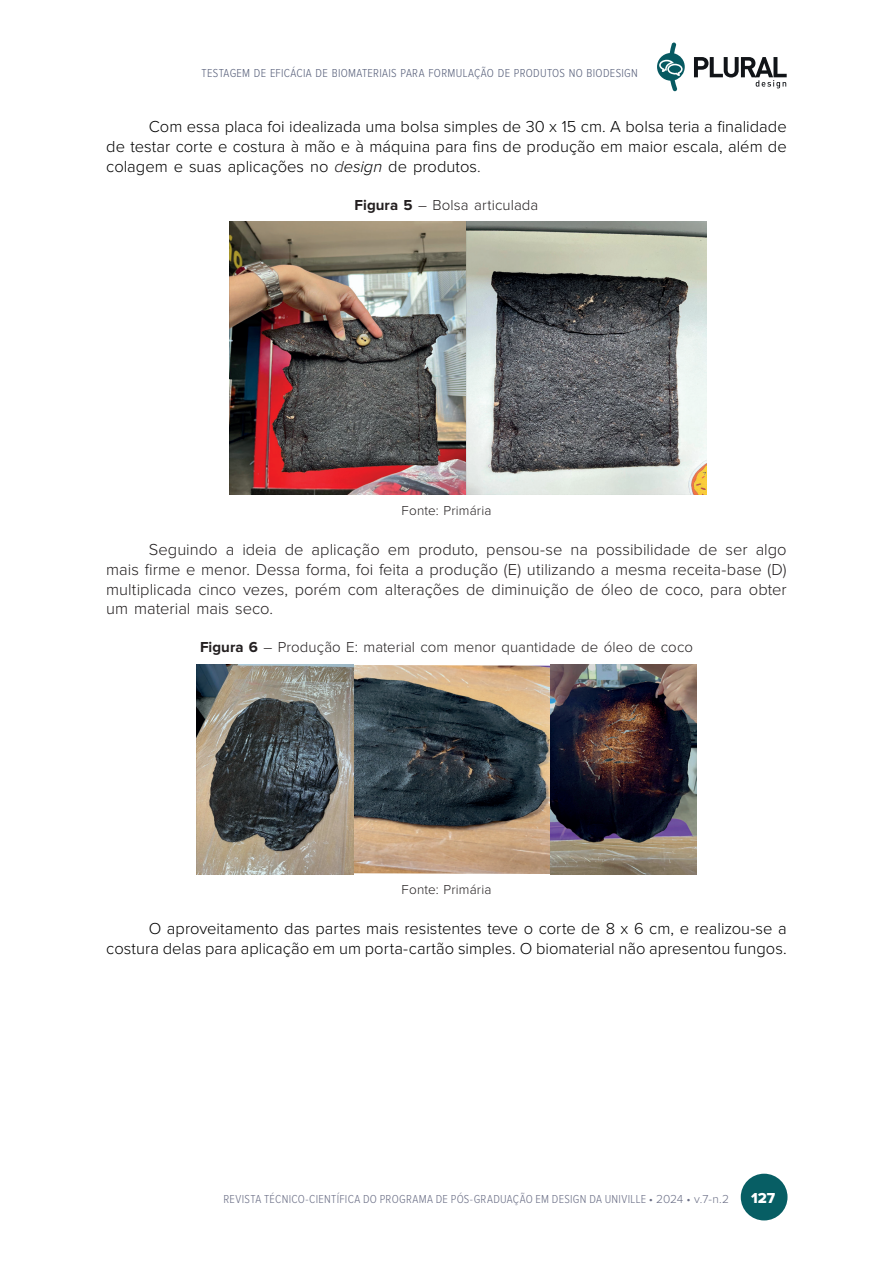
<style>
.page{position:relative;width:893px;height:1263px;background:#fff}
.page>*{position:absolute;margin:0;border:0;box-sizing:border-box;transform-origin:0 0}
.t1{font:300 16.5px/19.8px "Proxima Nova";color:#000001;text-align:justify}
.t2{font:300 16.5px/19.8px "Proxima Nova";color:#231f20;text-align:justify}
.t3{font:300 15px "Proxima Nova";letter-spacing:.005em;color:#231f20}
.t4{font:15px "Proxima Nova Extrabld";color:#fff}
.t5{font:300 13.5px "Proxima Nova";letter-spacing:.01em;color:#231f20}
.t6{font:300 12px "Proxima Nova Cond";letter-spacing:.025em;color:#6c7087}
.t7{font:300 12px "Proxima Nova Cond";letter-spacing:.025em;color:#5a627c}
.s1{font-style:italic;color:#231f20}
.s2{font-style:italic}
.s3{color:#231f20}
.s4{font-weight:700}
.s5{font-family:"Proxima Nova"}
</style>
<div class="page">
<svg style="left:694px;top:57px;width:93px;height:31px"></svg>
<svg style="left:657px;top:42px;width:28px;height:49px"></svg>
<div style="left:741px;top:1174px;width:46px;height:46px;background:#075e64;border-radius:50%"></div>
<img style="left:229px;top:221px;width:477px;height:274px">
<img style="left:197px;top:664px;width:499px;height:210px">
<p class="t7" style="left:201px;top:67px;width:438px">TESTAGEM DE EFICÁCIA DE BIOMATERIAIS PARA FORMULAÇÃO DE PRODUTOS NO BIODESIGN</p>
<p class="t1" style="left:106px;top:117px;width:682px;text-indent:43px">Com essa placa foi idealizada uma bolsa simples de 30 x 15 cm. A bolsa teria a finalidade de testar corte e costura à mão e à máquina para fins de produção em maior escala, além de colagem e suas aplicações no <span class="s1">d</span><span class="s2">esign</span> de produtos<span class="s3">.</span></p>
<p class="t3" style="left:355px;top:198px;width:185px"><span class="s4">Figura 5</span> – Bolsa articulada</p>
<p class="t5" style="left:402px;top:505px;width:91px">Fonte: Primária</p>
<p class="t2" style="left:106px;top:540px;width:682px;text-indent:43px">Seguindo a ideia de aplicação em produto, pensou-se na possibilidade de ser algo mais firme e menor. Dessa forma, foi feita a produção (E) utilizando a mesma receita-base (D) multiplicada cinco vezes, porém com alterações de diminuição de óleo de coco, para obter um material mais seco.</p>
<p class="t3" style="left:200px;top:640px;width:494px"><span class="s4">Figura 6</span> – Produção E: material com menor quantidade de óleo de coco</p>
<p class="t5" style="left:402px;top:884px;width:91px">Fonte: Primária</p>
<p class="t1" style="left:106px;top:919px;width:682px;text-align:right">O aproveitamento das partes mais resistentes teve o corte de 8 x 6 cm, e realizou-se a costura delas para aplicação em um porta-cartão simples. O biomaterial não apresentou fungos.</p>
<p class="t6" style="left:223px;top:1193px;width:507px">REVISTA TÉCNICO-CIENTÍFICA DO PROGRAMA DE PÓS-GRADUAÇÃO EM DESIGN DA UNIVILLE • <span class="s5">2024 • v.7-n.2</span></p>
<p class="t4" style="left:751px;top:1191px;width:26px">127</p>
</div>
